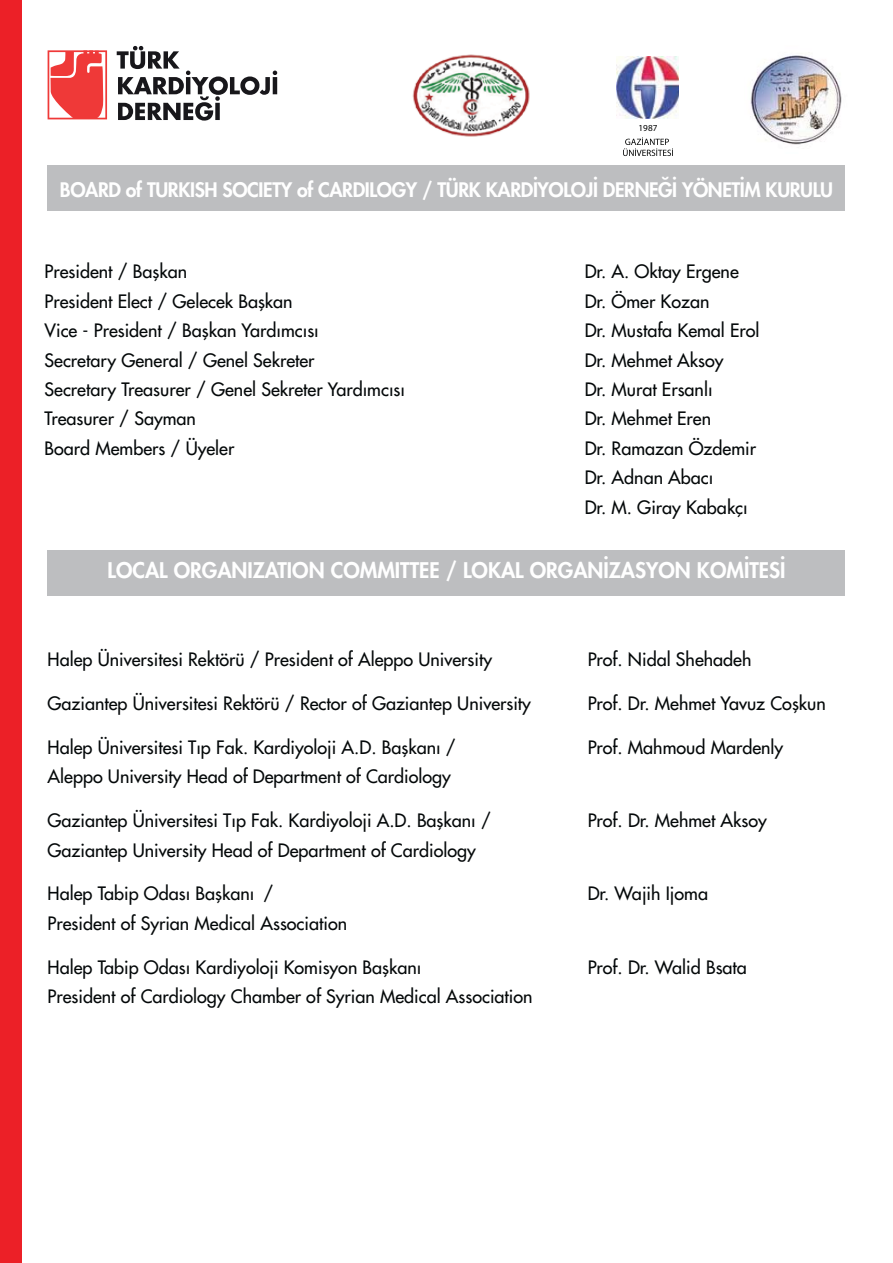
<style>
.page{position:relative;width:893px;height:1263px;background:#fff}
.page>*{position:absolute;margin:0;border:0;box-sizing:border-box;transform-origin:0 0}
.t1{font:800 21px "Futura Std";color:#fff}
.t2{font:800 19.5px "Futura Std";letter-spacing:-.02em;color:#fff}
.t3{font:500 18px/29.4px "Futura Std";color:#040809}
.t4{font:9.15px "Myriad Pro";color:#020303}
</style>
<div class="page">
<div style="left:48px;top:165px;width:797px;height:46px;background:#bdbec0"></div>
<div style="left:0;top:0;width:21px;height:1263px;background:#ec2027"></div>
<svg style="left:117px;top:46px;width:160px;height:75px"></svg>
<svg style="left:48px;top:50px;width:59px;height:70px"></svg>
<div style="left:48px;top:550px;width:797px;height:46px;background:#bdbec0"></div>
<img style="left:750px;top:55px;width:92px;height:90px">
<svg style="left:623px;top:137px;width:50px;height:19px"></svg>
<img style="left:616px;top:56px;width:63px;height:63px">
<img style="left:412px;top:54px;width:118px;height:83px">
<p class="t4" style="left:638px;top:122px;width:20px">1987</p>
<p class="t2" style="left:60px;top:180px;width:774px">BOARD of TURKISH SOCIETY of CARDILOGY / TÜRK KARDİYOLOJİ DERNEĞİ YÖNETİM KURULU</p>
<p class="t3" style="left:45px;top:258px;width:144px">President / Başkan</p>
<p class="t3" style="left:585px;top:258px;width:156px">Dr. A. Oktay Ergene</p>
<p class="t3" style="left:45px;top:288px;width:250px">President Elect / Gelecek Başkan</p>
<p class="t3" style="left:585px;top:288px;width:126px">Dr. Ömer Kozan</p>
<p class="t3" style="left:45px;top:317px;width:276px">Vice - President / Başkan Yardımcısı</p>
<p class="t3" style="left:585px;top:317px;width:176px">Dr. Mustafa Kemal Erol</p>
<p class="t3" style="left:45px;top:346px;width:271px">Secretary General / Genel Sekreter</p>
<p class="t3" style="left:585px;top:346px;width:140px">Dr. Mehmet Aksoy</p>
<p class="t3" style="left:45px;top:376px;width:362px">Secretary Treasurer / Genel Sekreter Yardımcısı</p>
<p class="t3" style="left:585px;top:376px;width:129px">Dr. Murat Ersanlı</p>
<p class="t3" style="left:45px;top:405px;width:153px">Treasurer / Sayman</p>
<p class="t3" style="left:585px;top:405px;width:128px">Dr. Mehmet Eren</p>
<p class="t3" style="left:45px;top:434px;width:191px">Board Members / Üyeler</p>
<p class="t3" style="left:585px;top:434px;width:173px">Dr. Ramazan Özdemir<br>Dr. Adnan Abacı<br>Dr. M. Giray Kabakçı</p>
<p class="t1" style="left:108px;top:560px;width:679px">LOCAL ORGANIZATION COMMITTEE / LOKAL ORGANİZASYON KOMİTESİ</p>
<p class="t3" style="left:48px;top:646px;width:446px">Halep Üniversitesi Rektörü / President of Aleppo University</p>
<p class="t3" style="left:588px;top:646px;width:165px">Prof. Nidal Shehadeh</p>
<p class="t3" style="left:48px;top:690px;width:485px">Gaziantep Üniversitesi Rektörü / Rector of Gaziantep University</p>
<p class="t3" style="left:588px;top:690px;width:240px">Prof. Dr. Mehmet Yavuz Coşkun</p>
<p class="t3" style="left:48px;top:734px;width:410px">Halep Üniversitesi Tıp Fak. Kardiyoloji A.D. Başkanı /</p>
<p class="t3" style="left:588px;top:734px;width:197px">Prof. Mahmoud Mardenly</p>
<p class="t3" style="left:48px;top:763px;width:405px">Aleppo University Head of Department of Cardiology</p>
<p class="t3" style="left:48px;top:807px;width:445px">Gaziantep Üniversitesi Tıp Fak. Kardiyoloji A.D. Başkanı /</p>
<p class="t3" style="left:588px;top:807px;width:181px">Prof. Dr. Mehmet Aksoy</p>
<p class="t3" style="left:48px;top:836px;width:430px">Gaziantep University Head of Department of Cardiology</p>
<p class="t3" style="left:48px;top:880px;width:227px">Halep Tabip Odası Başkanı /</p>
<p class="t3" style="left:588px;top:880px;width:122px">Dr. Wajih Ijoma</p>
<p class="t3" style="left:48px;top:910px;width:301px">President of Syrian Medical Association</p>
<p class="t3" style="left:48px;top:953px;width:375px">Halep Tabip Odası Kardiyoloji Komisyon Başkanı</p>
<p class="t3" style="left:588px;top:953px;width:161px">Prof. Dr. Walid Bsata</p>
<p class="t3" style="left:48px;top:983px;width:487px">President of Cardiology Chamber of Syrian Medical Association</p>
</div>
